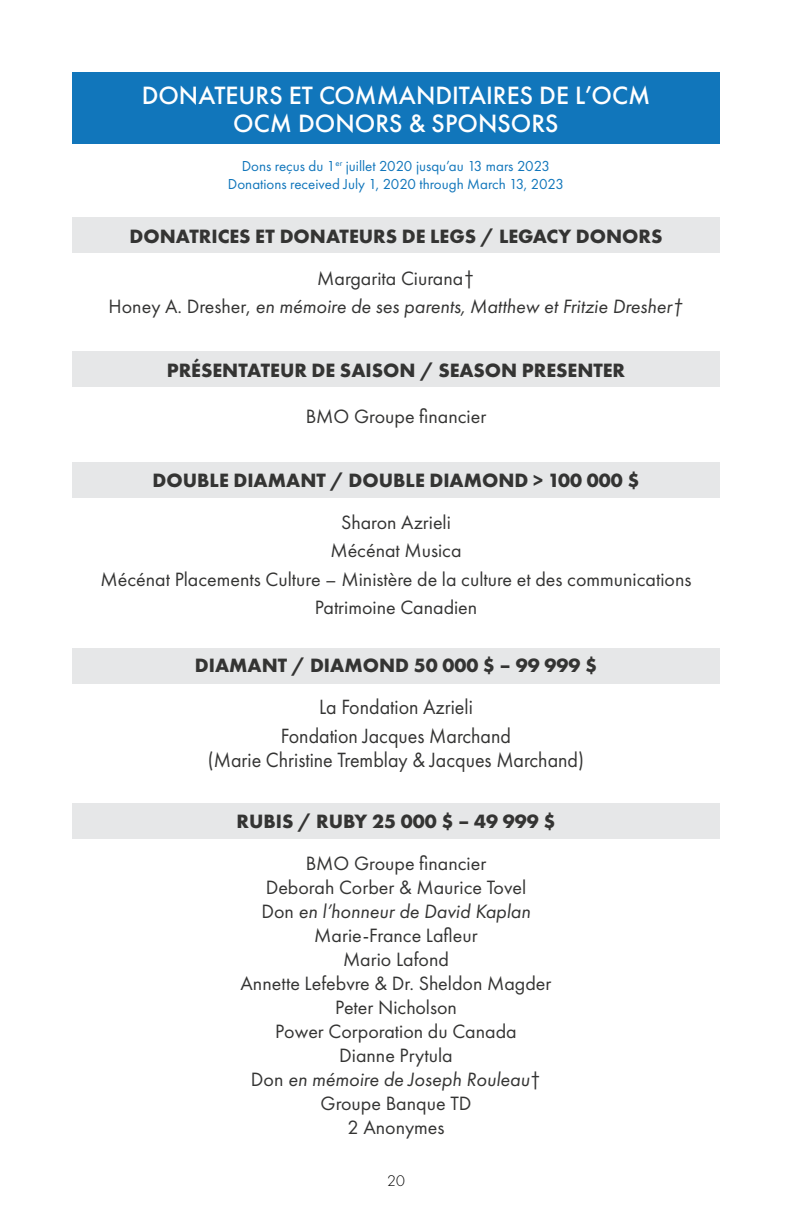
<style>
.page{position:relative;width:792px;height:1224px;background:#fff}
.page>*{position:absolute;margin:0;border:0;box-sizing:border-box;transform-origin:0 0}
.t1{font:500 26px/28px "Futura PT";color:#fff;text-align:center}
.t2{font:21.4px/28.4px "Futura PT";color:#343433;text-align:center;scale:.93 1}
.t3{font:20px/24px "Futura PT";color:#343433;text-align:center}
.t4{font:700 20px "Futura PT";color:#343433}
.t5{font:italic 20px/28.4px "Futura PT";color:#343433;text-align:center}
.t6{font:300 16px "Futura PT";color:#000}
.t7{font:15px/18px "Futura PT";color:#1176bb;text-align:center}
.s1{font-style:normal}
.s2{font-style:italic}
</style>
<div class="page">
<div style="left:72px;top:351px;width:648px;height:36px;background:#e6e7e8"></div>
<div style="left:72px;top:462px;width:648px;height:36px;background:#e6e7e8"></div>
<div style="left:72px;top:803px;width:648px;height:36px;background:#e6e7e8"></div>
<div style="left:72px;top:648px;width:648px;height:36px;background:#e6e7e8"></div>
<div style="left:72px;top:72px;width:648px;height:72px;background:#1176bb"></div>
<div style="left:72px;top:217px;width:648px;height:36px;background:#e6e7e8"></div>
<h1 class="t1" style="left:142px;top:81px;width:510px">DONATEURS ET COMMANDITAIRES DE L’OCM<br>OCM DONORS &amp; SPONSORS</h1>
<p class="t7" style="left:228px;top:157px;width:338px">Dons reçus du 1<sup>er</sup> juillet 2020 jusqu’au 13 mars 2023<br>Donations received July 1, 2020 through March 13, 2023</p>
<p class="t4" style="left:130px;top:223px;width:534px">DONATRICES ET DONATEURS DE LEGS / LEGACY DONORS</p>
<p class="t5" style="left:109px;top:264px;width:576px"><span class="s1">Margarita Ciurana†<br>Honey A. Dresher,</span> en mémoire de ses parents, Matthew et Fritzie Dresher†</p>
<p class="t4" style="left:167px;top:357px;width:460px">PRÉSENTATEUR DE SAISON / SEASON PRESENTER</p>
<p class="t3" style="left:306px;top:404px;width:182px">BMO Groupe financier</p>
<p class="t4" style="left:153px;top:467px;width:488px">DOUBLE DIAMANT / DOUBLE DIAMOND &gt; 100 000 $</p>
<p class="t3" style="left:101px;top:508px;width:592px;line-height:28.4px">Sharon Azrieli<br>Mécénat Musica<br>Mécénat Placements Culture – Ministère de la culture et des communications<br>Patrimoine Canadien</p>
<p class="t4" style="left:195px;top:653px;width:404px">DIAMANT / DIAMOND 50 000 $ – 99 999 $</p>
<p class="t2" style="left:281px;top:693px;width:249px">La Fondation Azrieli<br>Fondation Jacques Marchand</p>
<p class="t2" style="left:208px;top:745px;width:406px">(Marie Christine Tremblay &amp; Jacques Marchand)</p>
<p class="t4" style="left:237px;top:809px;width:320px">RUBIS / RUBY 25 000 $ – 49 999 $</p>
<p class="t3" style="left:241px;top:851px;width:312px">BMO Groupe financier<br>Deborah Corber &amp; Maurice Tovel<br>Don <span class="s2">en l’honneur de David Kaplan<br></span>Marie-France Lafleur<br>Mario Lafond<br>Annette Lefebvre &amp; Dr. Sheldon Magder<br>Peter Nicholson<br>Power Corporation du Canada<br>Dianne Prytula<br>Don <span class="s2">en mémoire de Joseph Rouleau</span>†<br>Groupe Banque TD<br>2 Anonymes</p>
<p class="t6" style="left:387px;top:1171px;width:19px">20</p>
</div>
